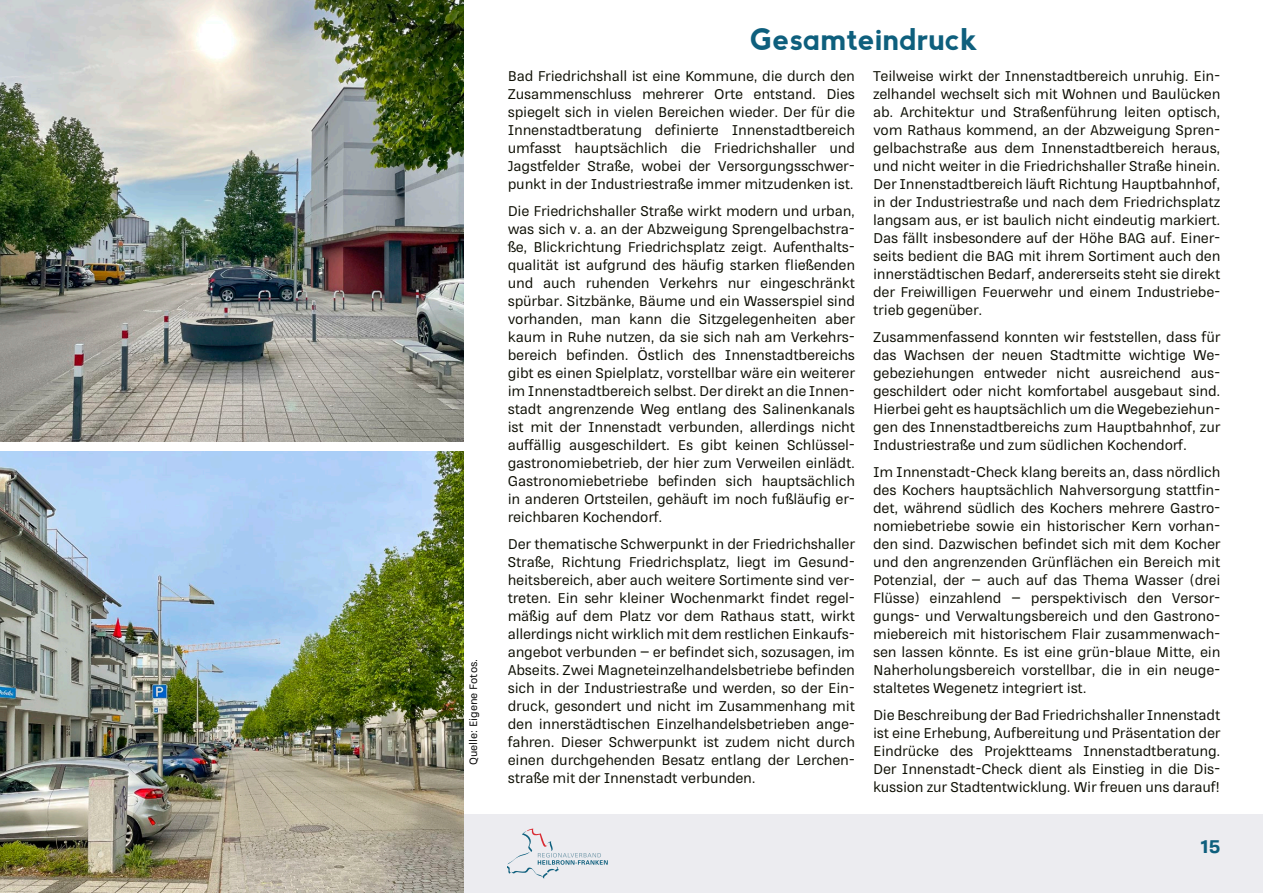
<style>
.page{position:relative;width:1263px;height:893px;background:#fff}
.page>*{position:absolute;margin:0;border:0;box-sizing:border-box;transform-origin:0 0}
.t1{font:30px "Abside";color:#0e5f7d}
.t2{font:900 18px "RNS Sisma";color:#0e5f7d}
.t3{font:500 13.8px/18px "RNS Sisma";letter-spacing:-.015em;color:#0d0e03;text-align:justify}
.t4{font:500 10.5px "RNS Sisma";color:#000}
</style>
<div class="page">
<div style="left:0;top:814px;width:1263px;height:79px;background:#ececf0"></div>
<svg style="left:508px;top:828px;width:100px;height:51px"></svg>
<img style="left:0;top:0;width:463px;height:442px">
<img style="left:0;top:451px;width:463px;height:442px">
<p class="t4" style="left:467px;top:765px;width:108px;rotate:-90deg">Quelle: Eigene Fotos.</p>
<h1 class="t1" style="left:750px;top:19px;width:229px">Gesamteindruck</h1>
<p class="t3" style="left:508px;top:67px;width:349px">Bad Friedrichshall ist eine Kommune, die durch den Zusammenschluss mehrerer Orte entstand. Dies spiegelt sich in vielen Bereichen wieder. Der für die Innenstadtberatung definierte Innenstadtbereich umfasst hauptsächlich die Friedrichshaller und Jagstfelder Straße, wobei der Versorgungsschwer&shy;punkt in der Industriestraße immer mitzudenken ist.</p>
<p class="t3" style="left:508px;top:202px;width:349px">Die Friedrichshaller Straße wirkt modern und urban, was sich v. a. an der Abzweigung Sprengelbachstra&shy;ße, Blickrichtung Friedrichsplatz zeigt. Aufenthalts&shy;qualität ist aufgrund des häufig starken fließenden und auch ruhenden Verkehrs nur eingeschränkt spürbar. Sitzbänke, Bäume und ein Wasserspiel sind vorhanden, man kann die Sitzgelegenheiten aber kaum in Ruhe nutzen, da sie sich nah am Verkehrs&shy;bereich befinden. Östlich des Innenstadtbereichs gibt es einen Spielplatz, vorstellbar wäre ein weiterer im Innenstadtbereich selbst. Der direkt an die Innen&shy;stadt angrenzende Weg entlang des Salinenkanals ist mit der Innenstadt verbunden, allerdings nicht auffällig ausgeschildert. Es gibt keinen Schlüssel&shy;gastronomiebetrieb, der hier zum Verweilen einlädt.<br>Gastronomiebetriebe befinden sich hauptsächlich in anderen Ortsteilen, gehäuft im noch fußläufig er&shy;reichbaren Kochendorf.</p>
<p class="t3" style="left:508px;top:535px;width:349px">Der thematische Schwerpunkt in der Friedrichshaller Straße, Richtung Friedrichsplatz, liegt im Gesund&shy;heitsbereich, aber auch weitere Sortimente sind ver&shy;treten. Ein sehr kleiner Wochenmarkt findet regel&shy;mäßig auf dem Platz vor dem Rathaus statt, wirkt allerdings nicht wirklich mit dem restlichen Einkaufs&shy;angebot verbunden – er befindet sich, sozusagen, im Abseits. Zwei Magneteinzelhandelsbetriebe befinden sich in der Industriestraße und werden, so der Ein&shy;druck, gesondert und nicht im Zusammenhang mit den innerstädtischen Einzelhandelsbetrieben ange&shy;fahren. Dieser Schwerpunkt ist zudem nicht durch einen durchgehenden Besatz entlang der Lerchen&shy;straße mit der Innenstadt verbunden.</p>
<p class="t3" style="left:873px;top:67px;width:349px">Teilweise wirkt der Innenstadtbereich unruhig. Ein&shy;zelhandel wechselt sich mit Wohnen und Baulücken ab. Architektur und Straßenführung leiten optisch, vom Rathaus kommend, an der Abzweigung Spren&shy;gelbachstraße aus dem Innenstadtbereich heraus, und nicht weiter in die Friedrichshaller Straße hinein.<br>Der Innenstadtbereich läuft Richtung Hauptbahnhof, in der Industriestraße und nach dem Friedrichsplatz langsam aus, er ist baulich nicht eindeutig markiert.<br>Das fällt insbesondere auf der Höhe BAG auf. Einer&shy;seits bedient die BAG mit ihrem Sortiment auch den innerstädtischen Bedarf, andererseits steht sie direkt der Freiwilligen Feuerwehr und einem Industriebe&shy;trieb gegenüber.</p>
<p class="t3" style="left:873px;top:328px;width:349px">Zusammenfassend konnten wir feststellen, dass für das Wachsen der neuen Stadtmitte wichtige We&shy;gebeziehungen entweder nicht ausreichend aus&shy;geschildert oder nicht komfortabel ausgebaut sind.<br>Hierbei geht es hauptsächlich um die Wegebeziehun&shy;gen des Innenstadtbereichs zum Hauptbahnhof, zur Industriestraße und zum südlichen Kochendorf.</p>
<p class="t3" style="left:873px;top:463px;width:349px">Im Innenstadt-Check klang bereits an, dass nördlich des Kochers hauptsächlich Nahversorgung stattfin&shy;det, während südlich des Kochers mehrere Gastro&shy;nomiebetriebe sowie ein historischer Kern vorhan&shy;den sind. Dazwischen befindet sich mit dem Kocher und den angrenzenden Grünflächen ein Bereich mit Potenzial, der – auch auf das Thema Wasser (drei Flüsse) einzahlend – perspektivisch den Versor&shy;gungs- und Verwaltungsbereich und den Gastrono&shy;miebereich mit historischem Flair zusammenwach&shy;sen lassen könnte. Es ist eine grün-blaue Mitte, ein Naherholungsbereich vorstellbar, die in ein neuge&shy;staltetes Wegenetz integriert ist.</p>
<p class="t3" style="left:873px;top:706px;width:349px">Die Beschreibung der Bad Friedrichshaller Innenstadt ist eine Erhebung, Aufbereitung und Präsentation der Eindrücke des Projektteams Innenstadtberatung.<br>Der Innenstadt-Check dient als Einstieg in die Dis&shy;kussion zur Stadtentwicklung. Wir freuen uns darauf!</p>
<h2 class="t2" style="left:1201px;top:835px;width:21px">15</h2>
</div>
